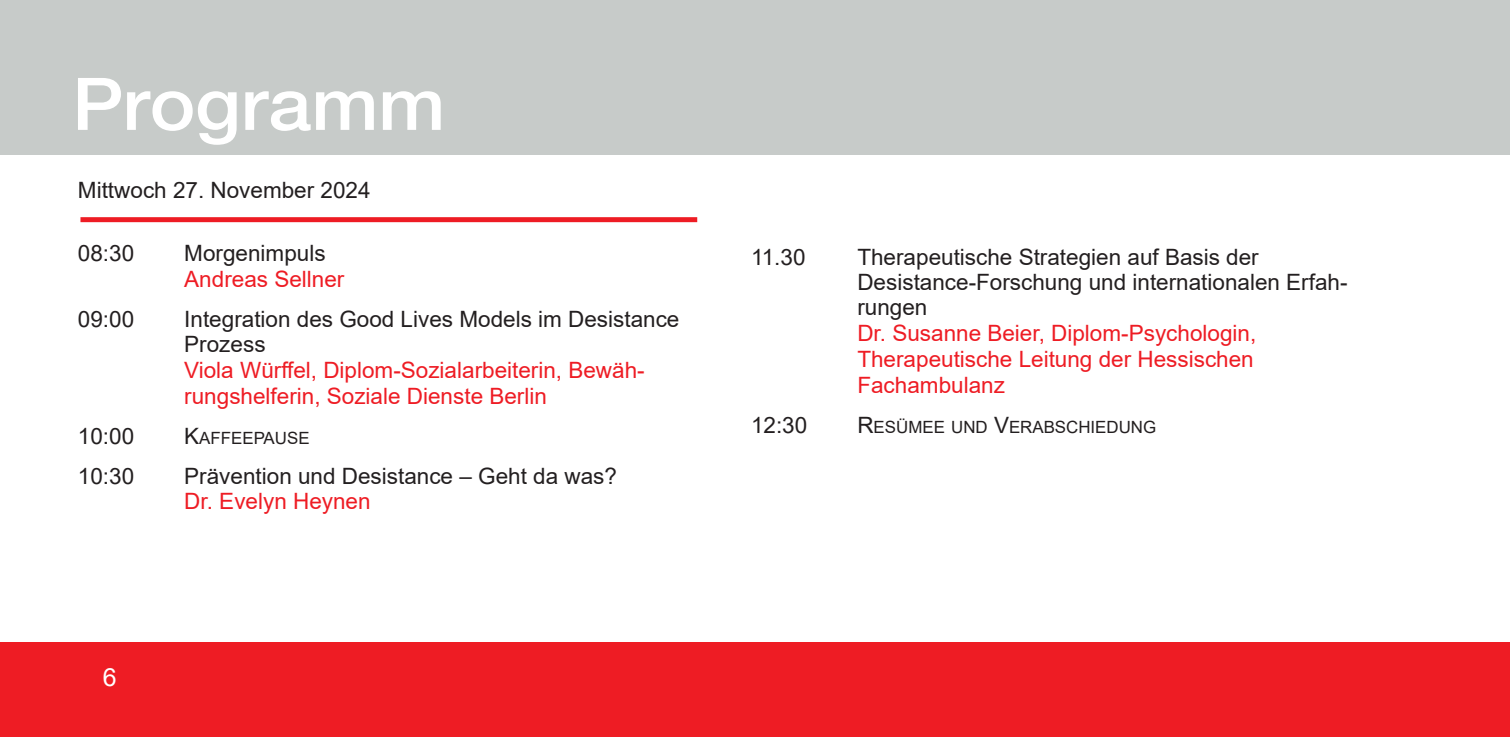
<style>
.page{position:relative;width:1510px;height:737px;background:#fff}
.page>*{position:absolute;margin:0;border:0;box-sizing:border-box;transform-origin:0 0}
.t1{font:25px "Arial";color:#fff}
.t2{font:22.5px/25px "Arial";color:#231f20}
.t3{font:22.5px/25.8px "Arial";color:#ee1c24}
.t4{font:17px "Arial";color:#231f20}
.s1{font-size:22.5px}
</style>
<div class="page">
<div style="left:0;top:0;width:1509px;height:155px;background:#c7cbc9"></div>
<div style="left:80px;top:217px;width:617px;height:5px;background:#ee1c24"></div>
<svg style="left:78px;top:78px;width:362px;height:67px"></svg>
<div style="left:0;top:642px;width:1509px;height:95px;background:#ee1c24"></div>
<p class="t2" style="left:78px;top:177px;width:294px">Mittwoch 27. November 2024</p>
<p class="t2" style="left:78px;top:240px;width:58px">08:30</p>
<p class="t2" style="left:184px;top:240px;width:143px">Morgenimpuls</p>
<p class="t3" style="left:184px;top:266px;width:161px">Andreas Sellner</p>
<p class="t2" style="left:78px;top:306px;width:58px">09:00</p>
<p class="t2" style="left:184px;top:306px;width:497px">Integration des Good Lives Models im Desistance<br>Prozess</p>
<p class="t3" style="left:184px;top:357px;width:462px">Viola Würffel, Diplom-Sozialarbeiterin, Bewäh&shy;rungshelferin, Soziale Dienste Berlin</p>
<p class="t2" style="left:78px;top:423px;width:58px">10:00</p>
<p class="t4" style="left:184px;top:426px;width:127px"><span class="s1">K</span>AFFEEPAUSE</p>
<p class="t2" style="left:78px;top:463px;width:58px">10:30</p>
<p class="t2" style="left:184px;top:463px;width:434px">Prävention und Desistance – Geht da was?</p>
<p class="t3" style="left:184px;top:488px;width:188px">Dr. Evelyn Heynen</p>
<p class="t1" style="left:103px;top:660px;width:15px">6</p>
<p class="t2" style="left:751px;top:244px;width:56px">11.30</p>
<p class="t2" style="left:857px;top:244px;width:491px">Therapeutische Strategien auf Basis der<br>Desistance-Forschung und internationalen Erfah&shy;rungen</p>
<p class="t3" style="left:857px;top:320px;width:400px;text-align:justify">Dr. Susanne Beier, Diplom-Psychologin, Therapeutische Leitung der Hessischen Fachambulanz</p>
<p class="t2" style="left:751px;top:412px;width:58px">12:30</p>
<p class="t4" style="left:857px;top:415px;width:300px"><span class="s1">R</span>ESÜMEE UND <span class="s1">V</span>ERABSCHIEDUNG</p>
</div>
